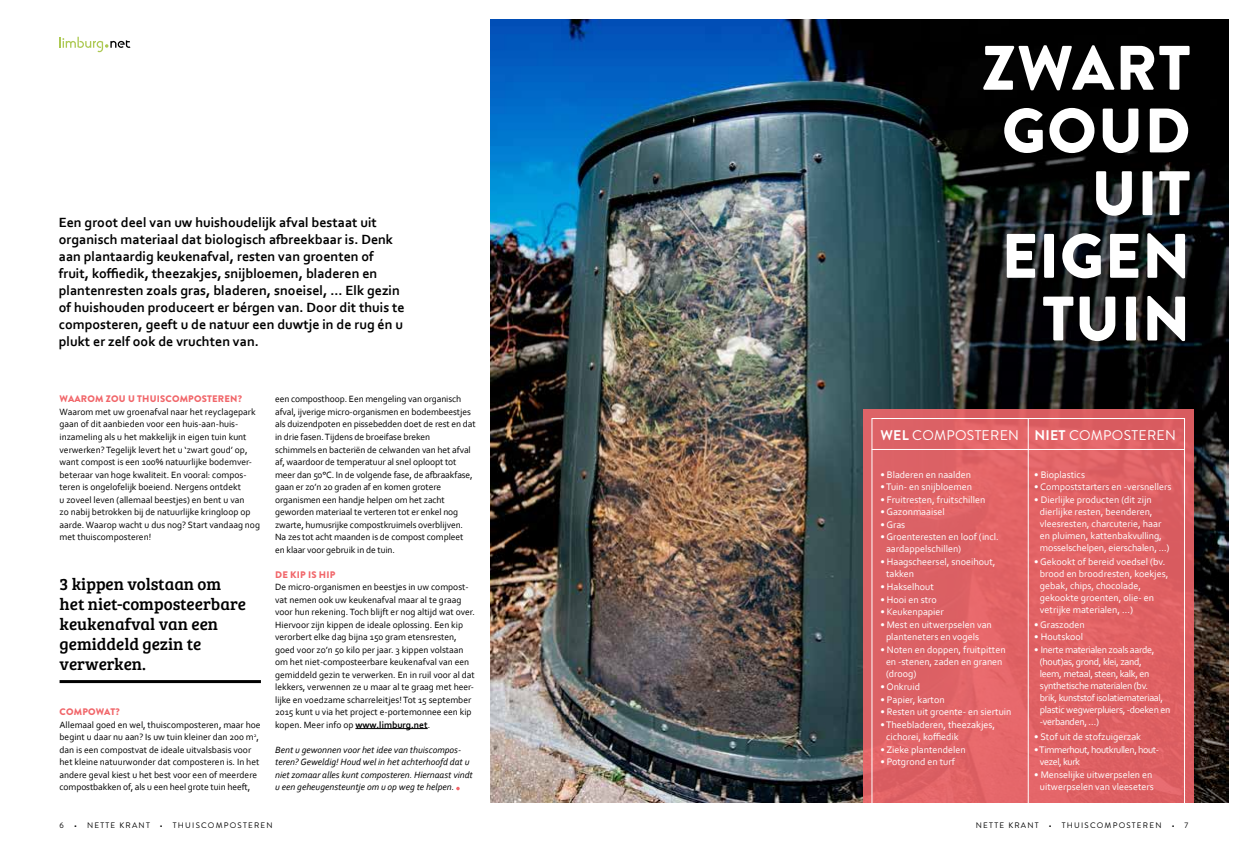
<style>
.page{position:relative;width:1248px;height:851px;background:#fff}
.page>*{position:absolute;margin:0;border:0;box-sizing:border-box;transform-origin:0 0}
.t1{font:900 62.6px/62.6px "Brandon Grotesque";letter-spacing:.01em;color:#fff;text-align:right}
.t2{font:17px/20px "Bree Serif";color:#000}
.t3{font:700 14px/17px "Corbel";color:#000}
.t4{font:14px "Brandon Grotesque";letter-spacing:.02em;color:#fff}
.t5{font:10px/12px "Corbel";color:#fff}
.t6{font:10px/12px "Corbel";letter-spacing:-.03em;color:#fff}
.t7{font:10px/12px "Corbel";letter-spacing:-.04em;color:#fff}
.t8{font:9.5px/12.5px "Corbel";color:#000}
.t9{font:italic 9.5px/12.5px "Corbel";color:#000}
.t10{font:900 9.5px "Brandon Grotesque";letter-spacing:.02em;color:#f1666a}
.t11{font:8px "Brandon Grotesque";letter-spacing:.15em;color:#000}
.s1{font-weight:700}
</style>
<div class="page">
<img style="left:490px;top:20px;width:375px;height:782px">
<svg style="left:865px;top:20px;width:362px;height:783px;background:#121819"></svg>
<div style="left:863px;top:409px;width:330px;height:393px;background:#df6265"></div>
<div style="left:871px;top:418px;width:313px;height:396px;border:1px solid #fff"></div>
<hr style="left:871px;top:449px;width:313px;height:1px;background:#fff">
<hr style="left:1027px;top:418px;width:1px;height:385px;background:#fff">
<hr style="left:60px;top:680px;width:201px;height:3px;background:#000">
<hr style="left:355px;top:728px;width:72px;height:1px;background:#000">
<svg style="left:60px;top:37px;width:70px;height:15px"></svg>
<p class="t3" style="left:59px;top:214px;width:347px">Een groot deel van uw huishoudelijk afval bestaat uit organisch materiaal dat biologisch afbreekbaar is. Denk aan plantaardig keukenafval, resten van groenten of fruit, koffiedik, theezakjes, snijbloemen, bladeren en plantenresten zoals gras, bladeren, snoeisel, ... Elk gezin of huishouden produceert er bérgen van. Door dit thuis te composteren, geeft u de natuur een duwtje in de rug én u plukt er zelf ook de vruchten van.</p>
<p class="t10" style="left:60px;top:392px;width:184px">WAAROM ZOU U THUISCOMPOSTEREN?</p>
<p class="t8" style="left:60px;top:405px;width:202px">Waarom met uw groenafval naar het reyclagepark gaan of dit aanbieden voor een huis-aan-huis&shy;inzameling als u het makkelijk in eigen tuin kunt verwerken? Tegelijk levert het u ‘zwart goud’ op, want compost is een 100% natuurlijke bodemver&shy;beteraar van hoge kwaliteit. En vooral: compos&shy;teren is ongelofelijk boeiend. Nergens ontdekt<br>u zoveel leven (allemaal beestjes) en bent u van<br>zo nabij betrokken bij de natuurlijke kringloop op aarde. Waarop wacht u dus nog? Start vandaag nog met thuiscomposteren!</p>
<h2 class="t2" style="left:60px;top:573px;width:188px">3 kippen volstaan om het niet-composteerbare keukenafval van een gemiddeld gezin te verwerken.</h2>
<p class="t10" style="left:60px;top:705px;width:62px">COMPOWAT?</p>
<p class="t8" style="left:60px;top:718px;width:202px">Allemaal goed en wel, thuiscomposteren, maar hoe begint u daar nu aan? Is uw tuin kleiner dan 200 m<sup>2</sup>, dan is een compostvat de ideale uitvalsbasis voor het kleine natuurwonder dat composteren is. In het andere geval kiest u het best voor een of meerdere compostbakken of, als u een heel grote tuin heeft,</p>
<p class="t8" style="left:275px;top:393px;width:202px">een composthoop. Een mengeling van organisch afval, ijverige micro-organismen en bodembeestjes als duizendpoten en pissebedden doet de rest en dat in drie fasen. Tijdens de broeifase breken<br>schimmels en bacteriën de celwanden van het afval af, waardoor de temperatuur al snel oploopt tot meer dan 50°C. In de volgende fase, de afbraakfase, gaan er zo’n 20 graden af en komen grotere organismen een handje helpen om het zacht geworden materiaal te verteren tot er enkel nog zwarte, humusrijke compostkruimels overblijven.<br>Na zes tot acht maanden is de compost compleet<br>en klaar voor gebruik in de tuin.</p>
<p class="t10" style="left:275px;top:567px;width:62px">DE KIP IS HIP</p>
<p class="t8" style="left:275px;top:580px;width:201px">De micro-organismen en beestjes in uw compost&shy;vat nemen ook uw keukenafval maar al te graag voor hun rekening. Toch blijft er nog altijd wat over.<br>Hiervoor zijn kippen de ideale oplossing. Een kip verorbert elke dag bijna 150 gram etensresten, goed voor zo’n 50 kilo per jaar. 3 kippen volstaan om het niet-composteerbare keukenafval van een gemiddeld gezin te verwerken. En in ruil voor al dat lekkers, verwennen ze u maar al te graag met heer&shy;lijke en voedzame scharreleitjes! Tot 15 september 2015 kunt u via het project e-portemonnee een kip kopen. Meer info op <span class="s1">www.limburg.net</span>.</p>
<p class="t9" style="left:275px;top:743px;width:199px">Bent u gewonnen voor het idee van thuiscompos&shy;teren? Geweldig! Houd wel in het achterhoofd dat u niet zomaar alles kunt composteren. Hiernaast vindt u een geheugensteuntje om u op weg te helpen.</p>
<h1 class="t1" style="left:981px;top:38px;width:210px">ZWART<br>GOUD<br>UIT<br>EIGEN<br>TUIN</h1>
<h3 class="t4" style="left:880px;top:425px;width:140px"><span class="s1">WEL</span> COMPOSTEREN</h3>
<p class="t5" style="left:880px;top:468px;width:92px">• Bladeren en naalden</p>
<p class="t5" style="left:880px;top:480px;width:93px">• Tuin- en snijbloemen</p>
<p class="t5" style="left:880px;top:493px;width:106px">• Fruitresten, fruitschillen</p>
<p class="t5" style="left:880px;top:505px;width:66px">• Gazonmaaisel</p>
<p class="t5" style="left:880px;top:518px;width:27px">• Gras</p>
<p class="t5" style="left:885px;top:530px;width:114px;text-indent:-6px">• Groenteresten en loof (incl. aardappelschillen)</p>
<p class="t5" style="left:885px;top:555px;width:111px;text-indent:-6px">• Haagscheersel, snoeihout, takken</p>
<p class="t5" style="left:880px;top:580px;width:55px">• Hakselhout</p>
<p class="t5" style="left:880px;top:593px;width:58px">• Hooi en stro</p>
<p class="t5" style="left:880px;top:605px;width:65px">• Keukenpapier</p>
<p class="t5" style="left:885px;top:618px;width:107px;text-indent:-6px">• Mest en uitwerpselen van planteneters en vogels</p>
<p class="t5" style="left:885px;top:643px;width:121px;text-indent:-6px">• Noten en doppen, fruitpitten en -stenen, zaden en granen (droog)</p>
<p class="t5" style="left:880px;top:680px;width:41px">• Onkruid</p>
<p class="t5" style="left:880px;top:693px;width:66px">• Papier, karton</p>
<p class="t5" style="left:880px;top:705px;width:133px">• Resten uit groente- en siertuin</p>
<p class="t5" style="left:885px;top:718px;width:111px;text-indent:-6px">• Theebladeren, theezakjes, cichorei, koffiedik</p>
<p class="t5" style="left:880px;top:743px;width:87px">• Zieke plantendelen</p>
<p class="t5" style="left:880px;top:755px;width:76px">• Potgrond en turf</p>
<h3 class="t4" style="left:1034px;top:425px;width:143px"><span class="s1">NIET</span> COMPOSTEREN</h3>
<p class="t5" style="left:1034px;top:468px;width:52px">• Bioplastics</p>
<p class="t5" style="left:1034px;top:480px;width:139px">• Compoststarters en -versnellers</p>
<p class="t5" style="left:1039px;top:493px;width:131px;text-indent:-6px">• Dierlijke producten (dit zijn dierlijke resten, beenderen, vleesresten, charcuterie, haar en pluimen, kattenbakvulling, mosselschelpen, eierschalen, …)</p>
<p class="t5" style="left:1039px;top:555px;width:130px;text-indent:-6px">• Gekookt of bereid voedsel (bv. brood en broodresten, koekjes, gebak, chips, chocolade, gekookte groenten, olie- en vetrijke materialen, …)</p>
<p class="t5" style="left:1034px;top:618px;width:52px">• Graszoden</p>
<p class="t5" style="left:1034px;top:630px;width:50px">• Houtskool</p>
<p class="t6" style="left:1039px;top:643px;width:132px;text-indent:-6px">• Inerte materialen zoals aarde, (hout)as, grond, klei, zand,<br>leem, metaal, steen, kalk, en synthetische materialen (bv.<br>brik, kunststof isolatiemateriaal, plastic wegwerpluiers, -doeken en -verbanden, …)</p>
<p class="t5" style="left:1034px;top:730px;width:108px">• Stof uit de stofzuigerzak</p>
<p class="t7" style="left:1039px;top:743px;width:121px;text-indent:-6px">• Timmerhout, houtkrullen, hout&shy;vezel, kurk</p>
<p class="t5" style="left:1034px;top:768px;width:121px;text-align:center">• Menselijke uitwerpselen en uitwerpselen van vleeseters</p>
<p class="t11" style="left:60px;top:819px;width:6px">6</p>
<p class="t11" style="left:74px;top:819px;width:77px">• NETTE KRANT</p>
<p class="t11" style="left:160px;top:819px;width:114px">• THUISCOMPOSTEREN</p>
<p class="t11" style="left:975px;top:819px;width:64px">NETTE KRANT</p>
<p class="t11" style="left:1048px;top:819px;width:114px">• THUISCOMPOSTEREN</p>
<p class="t11" style="left:1171px;top:819px;width:18px">• 7</p>
</div>
